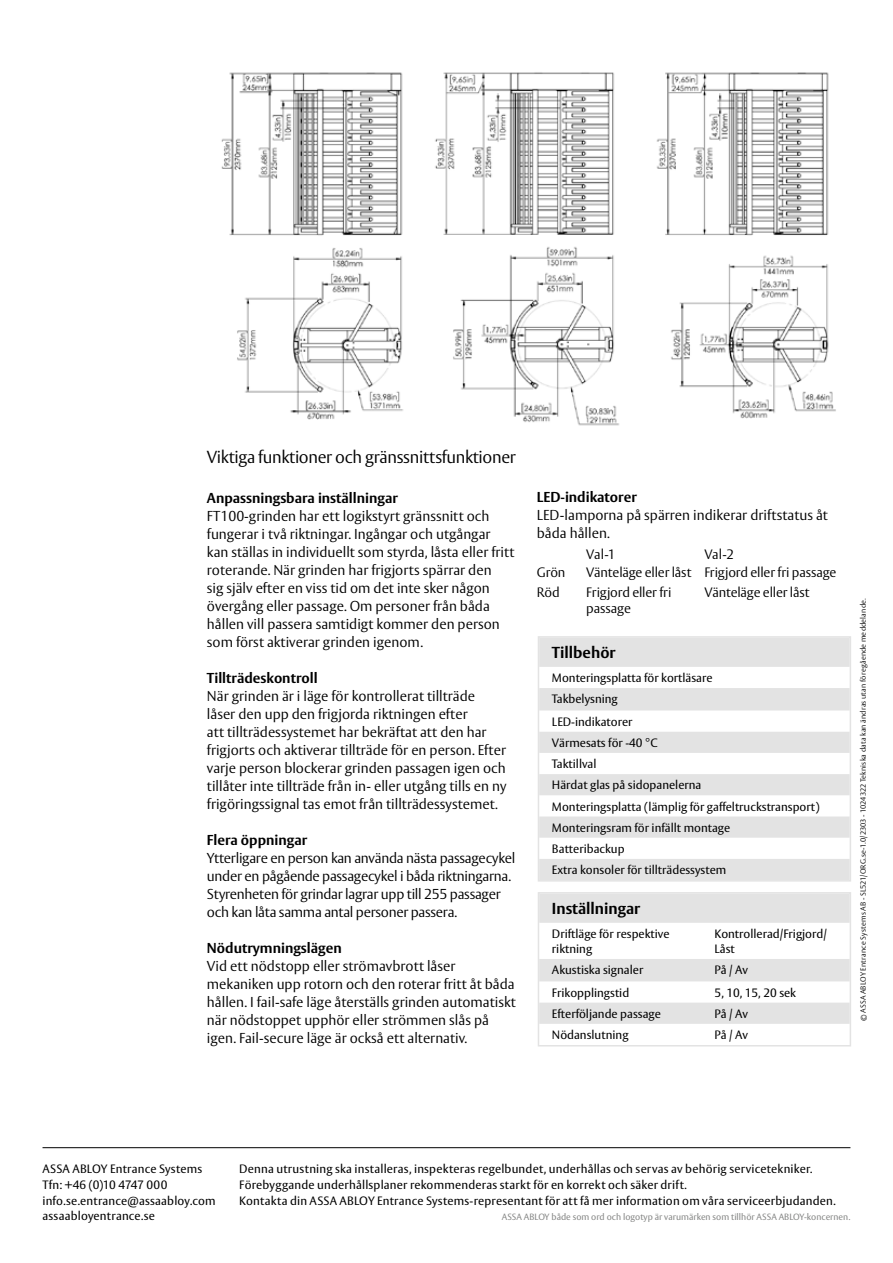
<style>
.page{position:relative;width:893px;height:1263px;background:#fff}
.page>*{position:absolute;margin:0;border:0;box-sizing:border-box;transform-origin:0 0}
.t1{font:300 17.25px "ASSA Vesta";letter-spacing:-.02em;color:#000}
.t2{font:700 15.75px "ASSA Vesta";color:#000}
.t3{font:300 14.25px/18px "ASSA Vesta";color:#000}
.t4{font:300 14.25px/18px "ASSA Vesta";letter-spacing:-.02em;color:#000}
.t5{font:700 14.25px "ASSA Vesta";color:#000}
.t6{font:300 13.5px/16.5px "ASSA Vesta";letter-spacing:-.01em;color:#000}
.t7{font:12px/21.1px "ASSA Vesta";color:#000}
.t8{font:9px "ASSA Vesta";color:#868786}
.t9{font:300 7.5px "ASSA Vesta";letter-spacing:.025em;color:#000}
</style>
<div class="page">
<hr style="left:43px;top:1147px;width:807px;height:1px;background:#000">
<img style="left:221px;top:72px;width:615px;height:354px">
<svg style="left:541px;top:639px;width:307px;height:239px;fill:#e3e3e3"></svg>
<div style="left:538px;top:636px;width:313px;height:245px;border:2px solid #e3e3e3"></div>
<svg style="left:541px;top:895px;width:307px;height:129px"></svg>
<div style="left:538px;top:892px;width:313px;height:154px;border:2px solid #e3e3e3"></div>
<p class="t1" style="left:207px;top:446px;width:310px">Viktiga funktioner och gränssnittsfunktioner</p>
<p class="t5" style="left:207px;top:489px;width:192px">Anpassningsbara inställningar</p>
<p class="t3" style="left:207px;top:508px;width:309px">FT100-grinden har ett logikstyrt gränssnitt och fungerar i två riktningar. Ingångar och utgångar kan ställas in individuellt som styrda, låsta eller fritt roterande. När grinden har frigjorts spärrar den<br>sig själv efter en viss tid om det inte sker någon övergång eller passage. Om personer från båda hållen vill passera samtidigt kommer den person som först aktiverar grinden igenom.</p>
<p class="t5" style="left:207px;top:669px;width:112px">Tillträdeskontroll</p>
<p class="t3" style="left:207px;top:688px;width:301px">När grinden är i läge för kontrollerat tillträde låser den upp den frigjorda riktningen efter<br>att tillträdessystemet har bekräftat att den har frigjorts och aktiverar tillträde för en person. Efter varje person blockerar grinden passagen igen och tillåter inte tillträde från in- eller utgång tills en ny frigöringssignal tas emot från tillträdessystemet.</p>
<p class="t5" style="left:207px;top:831px;width:102px">Flera öppningar</p>
<p class="t4" style="left:207px;top:850px;width:310px">Ytterligare en person kan använda nästa passagecykel under en pågående passagecykel i båda riktningarna.<br>Styrenheten för grindar lagrar upp till 255 passager och kan låta samma antal personer passera.</p>
<p class="t5" style="left:207px;top:939px;width:136px">Nödutrymningslägen</p>
<p class="t3" style="left:207px;top:957px;width:310px">Vid ett nödstopp eller strömavbrott låser mekaniken upp rotorn och den roterar fritt åt båda hållen. I fail-safe läge återställs grinden automatiskt när nödstoppet upphör eller strömmen slås på igen. Fail-secure läge är också ett alternativ.</p>
<p class="t5" style="left:537px;top:488px;width:102px">LED-indikatorer</p>
<p class="t3" style="left:537px;top:507px;width:293px">LED-lamporna på spärren indikerar driftstatus åt båda hållen.</p>
<p class="t6" style="left:586px;top:546px;width:31px">Val-1</p>
<p class="t6" style="left:704px;top:546px;width:31px">Val-2</p>
<p class="t6" style="left:537px;top:565px;width:30px">Grön</p>
<p class="t6" style="left:586px;top:565px;width:252px">Vänteläge eller låst Frigjord eller fri passage</p>
<p class="t6" style="left:537px;top:584px;width:24px">Röd</p>
<p class="t6" style="left:586px;top:584px;width:87px">Frigjord eller fri passage</p>
<p class="t6" style="left:704px;top:584px;width:107px">Vänteläge eller låst</p>
<p class="t2" style="left:552px;top:643px;width:65px">Tillbehör</p>
<p class="t7" style="left:552px;top:668px;width:162px">Monteringsplatta för kortläsare<br>Takbelysning</p>
<p class="t7" style="left:552px;top:711px;width:269px">LED-indikatorer<br>Värmesats för -40 °C<br>Taktillval<br>Härdat glas på sidopanelerna<br>Monteringsplatta (lämplig för gaffeltruckstransport)<br>Monteringsram för infällt montage<br>Batteribackup<br>Extra konsoler för tillträdessystem</p>
<p class="t2" style="left:552px;top:899px;width:90px">Inställningar</p>
<p class="t7" style="left:552px;top:927px;width:119px;line-height:15px">Driftläge för respektive riktning</p>
<p class="t7" style="left:715px;top:927px;width:114px;line-height:15px">Kontrollerad/Frigjord/<br>Låst</p>
<p class="t7" style="left:552px;top:960px;width:93px">Akustiska signaler</p>
<p class="t7" style="left:715px;top:960px;width:35px">På / Av</p>
<p class="t7" style="left:552px;top:982px;width:79px">Frikopplingstid</p>
<p class="t7" style="left:715px;top:982px;width:83px">5, 10, 15, 20 sek</p>
<p class="t7" style="left:552px;top:1003px;width:110px">Efterföljande passage</p>
<p class="t7" style="left:715px;top:1003px;width:35px">På / Av</p>
<p class="t7" style="left:552px;top:1025px;width:78px">Nödanslutning</p>
<p class="t7" style="left:715px;top:1025px;width:35px">På / Av</p>
<p class="t9" style="left:859px;top:1021px;width:424px;rotate:-90deg">© ASSA ABLOY Entrance Systems AB - SL521/ORG.se-1.0/2303 - 1024322 Tekniska data kan ändras utan föregående meddelande.</p>
<p class="t7" style="left:43px;top:1162px;width:175px;line-height:15.8px">ASSA ABLOY Entrance Systems<br>Tfn: +46 (0)10 4747 000 info.se.entrance@assaabloy.com assaabloyentrance.se</p>
<p class="t7" style="left:239px;top:1161px;width:598px;line-height:15.8px">Denna utrustning ska installeras, inspekteras regelbundet, underhållas och servas av behörig servicetekniker.<br>Förebyggande underhållsplaner rekommenderas starkt för en korrekt och säker drift.<br>Kontakta din ASSA ABLOY Entrance Systems-representant för att få mer information om våra serviceerbjudanden.</p>
<p class="t8" style="left:502px;top:1212px;width:350px">ASSA ABLOY både som ord och logotyp är varumärken som tillhör ASSA ABLOY-koncernen.</p>
</div>
